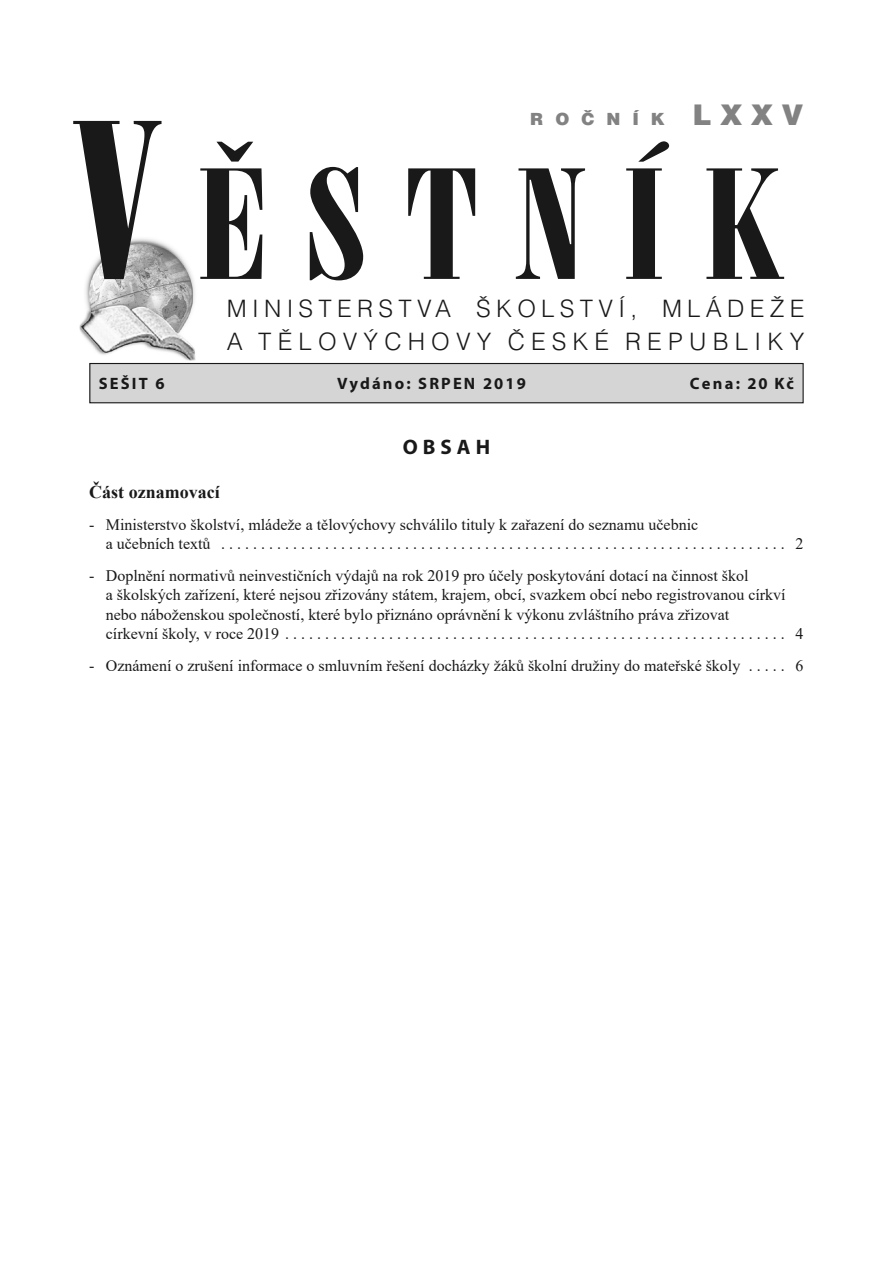
<style>
.page{position:relative;width:893px;height:1263px;background:#fff}
.page>*{position:absolute;margin:0;border:0;box-sizing:border-box;transform-origin:0 0}
.t1{font:300 24px/33px "Helvetica CE";letter-spacing:.22em;color:#191919}
.t2{font:700 21px "Myriad Pro";letter-spacing:.24em;color:#191919}
.t3{font:700 18px "Times New Roman";color:#191919}
.t4{font:900 16.8px "Helvetica CE";letter-spacing:.715em;color:#828282}
.t5{font:700 16.5px "Myriad Pro";letter-spacing:.13em;color:#191919}
.t6{font:16.05px/19.2px "Times New Roman";color:#191919}
.s1{font-size:28.5px}
</style>
<div class="page">
<img style="left:79px;top:243px;width:117px;height:118px">
<svg style="left:73px;top:121px;width:89px;height:158px"></svg>
<svg style="left:200px;top:167px;width:584px;height:113px"></svg>
<svg style="left:216px;top:142px;width:37px;height:20px"></svg>
<svg style="left:638px;top:141px;width:31px;height:21px"></svg>
<div style="left:90px;top:363px;width:713px;height:40px;background:#d5d5d5"></div>
<div style="left:89px;top:363px;width:715px;height:40px;border:1px solid #191919"></div>
<p class="t4" style="left:530px;top:113px;width:275px">ROČNÍK <span class="s1">LXXV</span></p>
<h1 class="t1" style="left:227px;top:294px;width:579px">MINISTERSTVA ŠKOLSTVÍ, MLÁDEŽE<br>A TĚLOVÝCHOVY ČESKÉ REPUBLIKY</h1>
<p class="t5" style="left:99px;top:377px;width:67px">SEŠIT 6</p>
<p class="t5" style="left:690px;top:377px;width:106px">Cena: 20 Kč</p>
<p class="t5" style="left:337px;top:377px;width:190px">Vydáno: SRPEN 2019</p>
<h2 class="t2" style="left:403px;top:439px;width:89px">OBSAH</h2>
<p class="t3" style="left:89px;top:482px;width:132px">Část oznamovací</p>
<p class="t6" style="left:106px;top:515px;width:699px;text-indent:-17px">- Ministerstvo školství, mládeže a tělovýchovy schválilo tituly k zařazení do seznamu učebnic<br>a učebních textů . . . . . . . . . . . . . . . . . . . . . . . . . . . . . . . . . . . . . . . . . . . . . . . . . . . . . . . . . . . . . . . . . . . . . . . 2</p>
<p class="t6" style="left:106px;top:566px;width:699px;text-indent:-17px">- Doplnění normativů neinvestičních výdajů na rok 2019 pro účely poskytování dotací na činnost škol<br>a školských zařízení, které nejsou zřizovány státem, krajem, obcí, svazkem obcí nebo registrovanou církví nebo náboženskou společností, které bylo přiznáno oprávnění k výkonu zvláštního práva zřizovat<br>církevní školy, v roce 2019 . . . . . . . . . . . . . . . . . . . . . . . . . . . . . . . . . . . . . . . . . . . . . . . . . . . . . . . . . . . . . . . 4</p>
<p class="t6" style="left:89px;top:656px;width:716px">- Oznámení o zrušení informace o smluvním řešení docházky žáků školní družiny do mateřské školy . . . . . 6</p>
</div>
